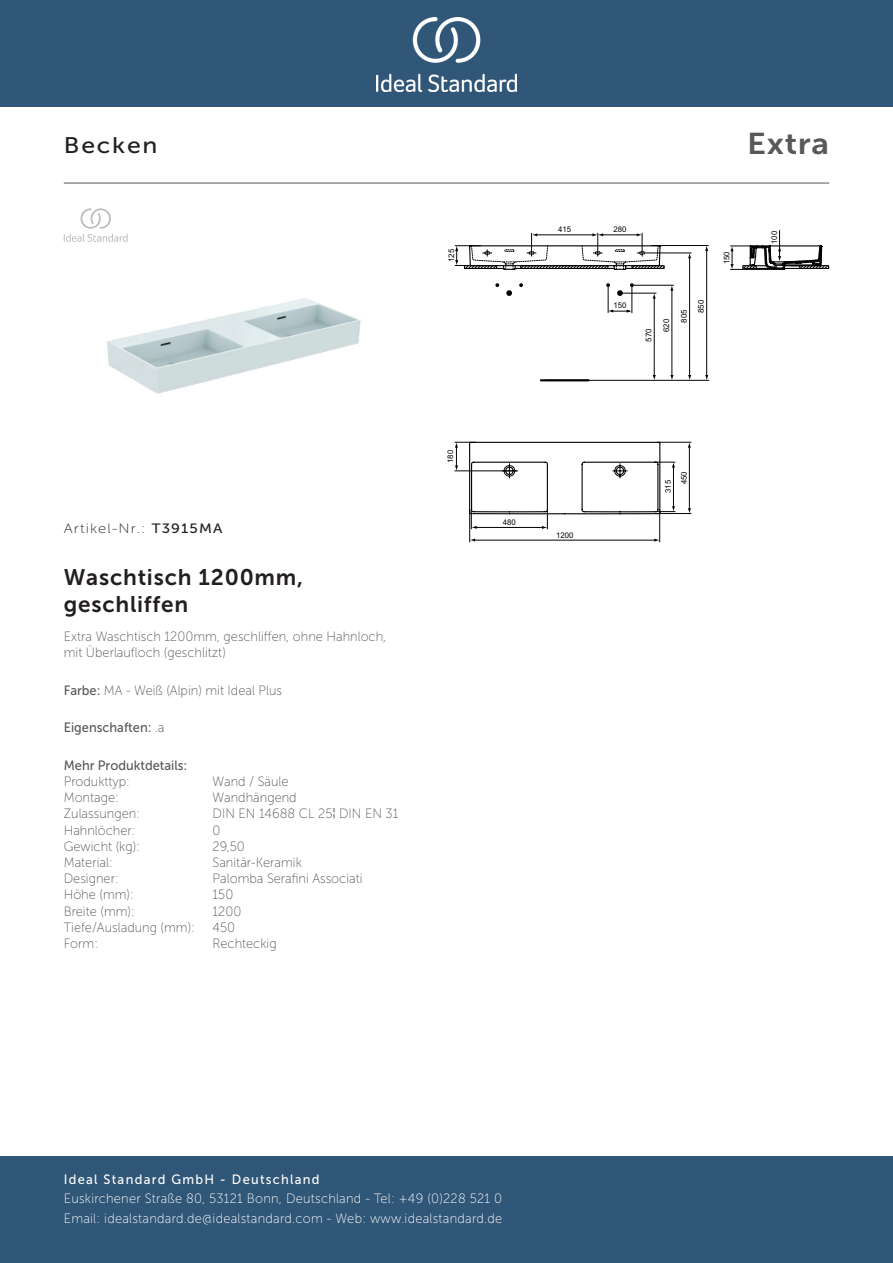
<style>
.page{position:relative;width:893px;height:1263px;background:#fff}
.page>*{position:absolute;margin:0;border:0;box-sizing:border-box;transform-origin:0 0}
._001_Produkttyp{font:30px "Museo Sans 700";letter-spacing:.02em;color:#57585a;scale:1.1 1}
.t1{font:22.5px/27px "Museo Sans 700";letter-spacing:.035em;color:#231f20}
.t2{font:22.5px "Museo Sans 500";letter-spacing:.075em;color:#231f20;scale:1.1 1}
.t3{font:13.5px/19.5px "Museo Sans 100";letter-spacing:.02em;color:#fff;scale:.95 1}
.Marketing_Descriptio{font:13.5px/16.2px "Museo Sans 100";color:#57585a;scale:.95 1}
.Features{font:13.5px "Museo Sans 500";color:#57585a;scale:.95 1}
.Accreditations{font:13.5px "Museo Sans 100";color:#57585a;scale:.95 1}
.Designer{font:13.5px "Museo Sans 100";color:#57585a;scale:.95 1}
.Colour{font:13.5px "Museo Sans 100";color:#57585a;scale:.95 1}
.t4{font:13.5px "Museo Sans 500";letter-spacing:.1em;color:#fff;scale:.95 1}
.Material{font:13.5px "Museo Sans 100";color:#57585a;scale:.95 1}
.Depth__mm{font:13.5px "Museo Sans 100";color:#57585a;scale:.95 1}
.Type{font:13.5px "Museo Sans 100";color:#57585a;scale:.95 1}
.t5{font:13.5px "Museo Sans 100";letter-spacing:.075em;color:#231f20;scale:1.1 1}
.Mounting{font:13.5px "Museo Sans 100";color:#57585a;scale:.95 1}
.Net_Weight__kg{font:13.5px "Museo Sans 100";color:#57585a;scale:.95 1}
.Width__mm{font:13.5px "Museo Sans 100";color:#57585a;scale:.95 1}
.Shape{font:13.5px "Museo Sans 100";color:#57585a;scale:.95 1}
.Tap_Holes{font:13.5px "Museo Sans 100";color:#57585a;scale:.95 1}
.Height__mm{font:13.5px "Museo Sans 100";color:#57585a;scale:.95 1}
.t6{font:7.95px "Arial";color:#040503}
.t7{font:7.8px/15.9px "Arial";color:#040503}
.s1{font-family:"Museo Sans 500"}
.s2{font-family:"Museo Sans 100"}
</style>
<div class="page">
<div style="left:0;top:1157px;width:893px;height:106px;background:#305678"></div>
<div style="left:0;top:0;width:893px;height:107px;background:#305678"></div>
<img style="left:376px;top:18px;width:141px;height:73px">
<hr style="left:64px;top:183px;width:765px;height:1px;background:#57585a">
<img style="left:107px;top:298px;width:254px;height:96px">
<svg style="left:468px;top:245px;width:242px;height:270px"></svg>
<svg style="left:612px;top:463px;width:16px;height:16px"></svg>
<svg style="left:502px;top:463px;width:15px;height:16px"></svg>
<hr style="left:541px;top:379px;width:47px;height:2px;background:#040503">
<svg style="left:506px;top:290px;width:6px;height:6px"></svg>
<svg style="left:495px;top:283px;width:4px;height:4px"></svg>
<svg style="left:519px;top:283px;width:4px;height:4px"></svg>
<hr style="left:474px;top:540px;width:181px;height:1px;background:#040503">
<svg style="left:654px;top:538px;width:5px;height:4px"></svg>
<svg style="left:470px;top:538px;width:5px;height:4px"></svg>
<hr style="left:469px;top:510px;width:1px;height:32px;background:#040503">
<hr style="left:659px;top:510px;width:1px;height:32px;background:#040503">
<hr style="left:455px;top:471px;width:63px;height:1px;background:#040503">
<svg style="left:455px;top:442px;width:21px;height:29px"></svg>
<hr style="left:706px;top:249px;width:1px;height:127px;background:#040503">
<svg style="left:705px;top:375px;width:3px;height:5px"></svg>
<svg style="left:705px;top:246px;width:3px;height:5px"></svg>
<hr style="left:651px;top:245px;width:57px;height:1px;background:#040503">
<hr style="left:637px;top:253px;width:54px;height:1px;background:#040503">
<hr style="left:689px;top:257px;width:1px;height:119px;background:#040503">
<svg style="left:688px;top:375px;width:3px;height:5px"></svg>
<svg style="left:688px;top:253px;width:3px;height:5px"></svg>
<hr style="left:633px;top:285px;width:41px;height:1px;background:#040503">
<hr style="left:621px;top:293px;width:35px;height:1px;background:#040503">
<hr style="left:672px;top:290px;width:1px;height:86px;background:#040503">
<svg style="left:670px;top:375px;width:4px;height:5px"></svg>
<svg style="left:670px;top:285px;width:3px;height:6px"></svg>
<hr style="left:654px;top:297px;width:1px;height:79px;background:#040503">
<svg style="left:653px;top:375px;width:3px;height:5px"></svg>
<svg style="left:653px;top:293px;width:3px;height:5px"></svg>
<hr style="left:548px;top:380px;width:161px;height:1px;background:#040503">
<svg style="left:730px;top:230px;width:99px;height:40px"></svg>
<svg style="left:455px;top:233px;width:210px;height:38px"></svg>
<svg style="left:606px;top:283px;width:28px;height:30px"></svg>
<hr style="left:476px;top:527px;width:67px;height:1px;background:#040503">
<svg style="left:542px;top:510px;width:6px;height:19px"></svg>
<svg style="left:471px;top:510px;width:6px;height:19px"></svg>
<hr style="left:673px;top:466px;width:1px;height:42px;background:#040503">
<svg style="left:654px;top:462px;width:21px;height:5px"></svg>
<hr style="left:656px;top:513px;width:35px;height:1px;background:#040503">
<svg style="left:656px;top:506px;width:19px;height:6px"></svg>
<hr style="left:657px;top:442px;width:34px;height:1px;background:#040503">
<hr style="left:689px;top:446px;width:1px;height:63px;background:#040503">
<svg style="left:688px;top:508px;width:3px;height:5px"></svg>
<svg style="left:688px;top:442px;width:3px;height:6px"></svg>
<svg style="left:64px;top:208px;width:64px;height:34px"></svg>
<p class="t2" style="left:64px;top:133px;width:87px">Becken</p>
<p class="_001_Produkttyp" style="left:747px;top:127px;width:76px">Extra</p>
<p class="t5" style="left:64px;top:521px;width:146px">Artikel-Nr.: <span class="s1">T3915MA</span></p>
<p class="t1" style="left:64px;top:564px;width:241px">Waschtisch 1200mm, geschliffen</p>
<p class="Marketing_Descriptio" style="left:64px;top:629px;width:341px">Extra Waschtisch 1200mm, geschliffen, ohne Hahnloch, mit Überlaufloch (geschlitzt)</p>
<p class="Colour" style="left:64px;top:683px;width:231px"><span class="s1">Farbe:</span> MA - Weiß (Alpin) mit Ideal Plus</p>
<p class="Features" style="left:64px;top:720px;width:107px">Eigenschaften: <span class="s2">.a</span></p>
<p class="Features" style="left:64px;top:758px;width:132px">Mehr Produktdetails:</p>
<p class="Type" style="left:64px;top:774px;width:71px">Produkttyp:</p>
<p class="Type" style="left:213px;top:774px;width:82px">Wand / Säule</p>
<p class="Mounting" style="left:64px;top:790px;width:60px">Montage:</p>
<p class="Mounting" style="left:213px;top:790px;width:90px">Wandhängend</p>
<p class="Accreditations" style="left:64px;top:806px;width:82px">Zulassungen:</p>
<p class="Accreditations" style="left:213px;top:806px;width:197px">DIN EN 14688 CL 25¦DIN EN 31</p>
<p class="Tap_Holes" style="left:64px;top:823px;width:77px">Hahnlöcher:</p>
<p class="Tap_Holes" style="left:213px;top:823px;width:10px">0</p>
<p class="Net_Weight__kg" style="left:64px;top:839px;width:82px">Gewicht (kg):</p>
<p class="Net_Weight__kg" style="left:213px;top:839px;width:35px">29,50</p>
<p class="Material" style="left:64px;top:855px;width:53px">Material:</p>
<p class="Material" style="left:213px;top:855px;width:95px">Sanitär-Keramik</p>
<p class="Designer" style="left:64px;top:871px;width:59px">Designer:</p>
<p class="Designer" style="left:213px;top:871px;width:159px">Palomba Serafini Associati</p>
<p class="Height__mm" style="left:64px;top:887px;width:75px">Höhe (mm):</p>
<p class="Height__mm" style="left:213px;top:887px;width:23px">150</p>
<p class="Width__mm" style="left:64px;top:904px;width:76px">Breite (mm):</p>
<p class="Width__mm" style="left:213px;top:904px;width:32px">1200</p>
<p class="Depth__mm" style="left:64px;top:920px;width:140px">Tiefe/Ausladung (mm):</p>
<p class="Depth__mm" style="left:213px;top:920px;width:25px">450</p>
<p class="Shape" style="left:64px;top:936px;width:38px">Form:</p>
<p class="Shape" style="left:213px;top:936px;width:69px">Rechteckig</p>
<p class="t7" style="left:443px;top:262px;width:15px;rotate:-90deg">125</p>
<p class="t7" style="left:443px;top:463px;width:15px;rotate:-90deg">180</p>
<p class="t7" style="left:558px;top:221px;width:15px">415</p>
<p class="t7" style="left:613px;top:221px;width:15px">280</p>
<p class="t7" style="left:613px;top:298px;width:15px">150</p>
<p class="t6" style="left:643px;top:342px;width:15px;rotate:-90deg">570</p>
<p class="t6" style="left:661px;top:332px;width:15px;rotate:-90deg">620</p>
<p class="t6" style="left:679px;top:323px;width:15px;rotate:-90deg">805</p>
<p class="t6" style="left:696px;top:313px;width:15px;rotate:-90deg">850</p>
<p class="t7" style="left:719px;top:264px;width:15px;rotate:-90deg">150</p>
<p class="t7" style="left:766px;top:244px;width:15px;rotate:-90deg">100</p>
<p class="t7" style="left:503px;top:514px;width:15px">480</p>
<p class="t7" style="left:556px;top:527px;width:19px">1200</p>
<p class="t7" style="left:660px;top:484px;width:15px;text-indent:-9px;rotate:-90deg">315<br>450</p>
<p class="t4" style="left:64px;top:1172px;width:271px">Ideal Standard GmbH - Deutschland</p>
<p class="t3" style="left:64px;top:1189px;width:463px">Euskirchener Straße 80, 53121 Bonn, Deutschland - Tel: +49 (0)228 521 0<br>Email: idealstandard.de@idealstandard.com - Web: www.idealstandard.de</p>
</div>
